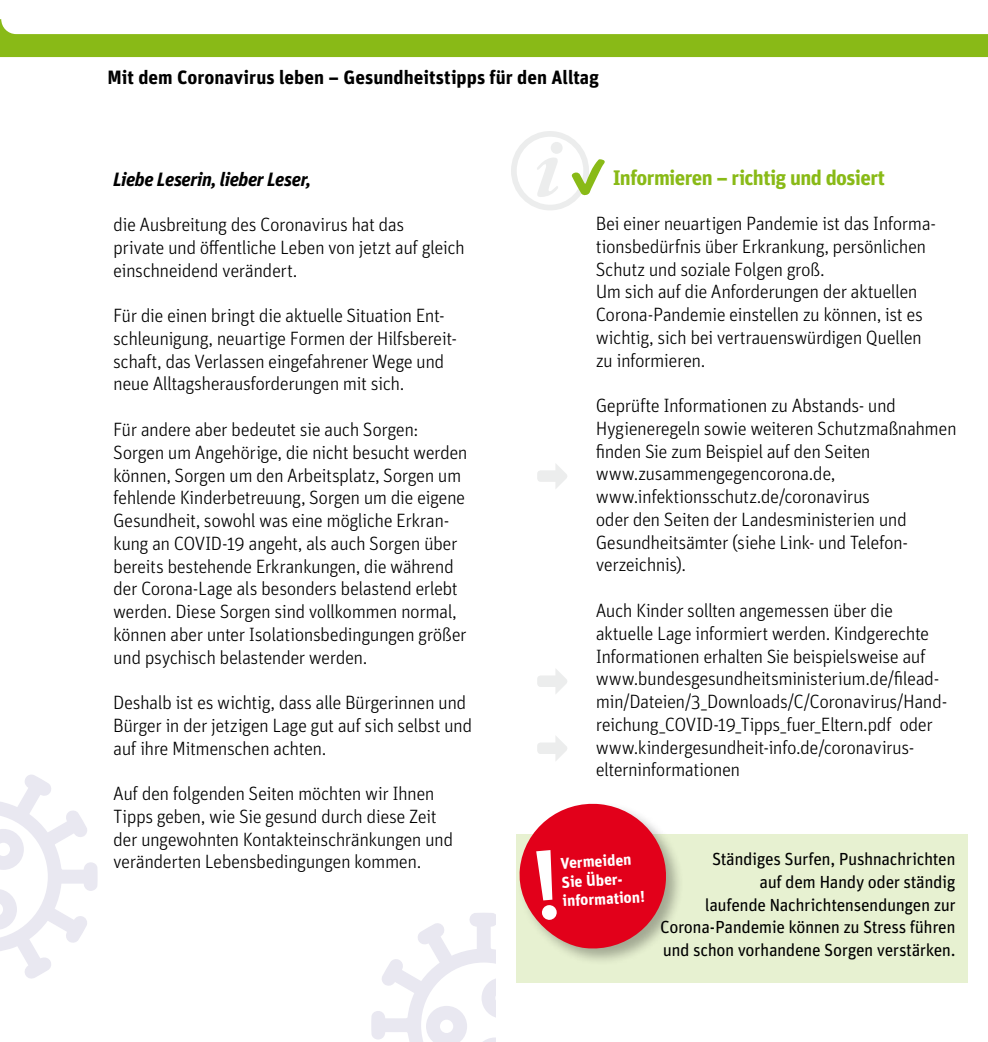
<style>
.page{position:relative;width:988px;height:1042px;background:#fff}
.page>*{position:absolute;margin:0;border:0;box-sizing:border-box;transform-origin:0 0}
.t1{font:700 21px "Unit";letter-spacing:-.03em;color:#89ba17}
.t2{font:300 19.25px/22.8px "Unit";letter-spacing:-.03em;color:#000}
.t3{font:700 19.25px "Unit";color:#000}
.t4{font:19.25px "Unit Bold Italic LF";letter-spacing:-.02em;color:#000}
.t5{font:17.5px/22.8px "Unit";letter-spacing:-.025em;color:#000;text-align:right}
.t6{font:700 15.75px/18.9px "Unit";color:#fff}
</style>
<div class="page">
<svg style="left:0;top:19px;width:987px;height:38px"></svg>
<svg style="left:0;top:775px;width:98px;height:204px"></svg>
<svg style="left:537px;top:158px;width:21px;height:39px"></svg>
<div style="left:550px;top:142px;width:12px;height:12px;background:#eceded;border-radius:50%"></div>
<div style="left:516px;top:833px;width:451px;height:149px;background:#e7f1d1"></div>
<div style="left:516px;top:801px;width:167px;height:166px;background:#000;opacity:.3"></div>
<svg style="left:371px;top:801px;width:298px;height:241px"></svg>
<div style="left:541px;top:905px;width:16px;height:15px;background:#fff;border-radius:50%"></div>
<div style="left:511px;top:131px;width:78px;height:79px;border:6px solid #eceded;border-radius:50%"></div>
<svg style="left:571px;top:159px;width:34px;height:37px"></svg>
<svg style="left:555px;top:464px;width:12px;height:25px"></svg>
<svg style="left:555px;top:669px;width:12px;height:25px"></svg>
<svg style="left:555px;top:736px;width:12px;height:25px"></svg>
<div style="left:537px;top:470px;width:21px;height:12px;background:#eceded;border-radius:3px"></div>
<div style="left:537px;top:675px;width:21px;height:12px;background:#eceded;border-radius:3px"></div>
<div style="left:537px;top:742px;width:21px;height:12px;background:#eceded;border-radius:3px"></div>
<p class="t3" style="left:107px;top:66px;width:493px">Mit dem Coronavirus leben – Gesundheitstipps für den Alltag</p>
<p class="t4" style="left:113px;top:167px;width:200px">Liebe Leserin, lieber Leser,</p>
<p class="t2" style="left:113px;top:213px;width:353px">die Ausbreitung des Coronavirus hat das<br>private und öffentliche Leben von jetzt auf gleich einschneidend verändert.</p>
<p class="t2" style="left:113px;top:304px;width:345px">Für die einen bringt die aktuelle Situation Ent&shy;schleunigung, neuartige Formen der Hilfsbereit&shy;schaft, das Verlassen eingefahrener Wege und neue Alltagsherausforderungen mit sich.</p>
<p class="t2" style="left:113px;top:417px;width:356px">Für andere aber bedeutet sie auch Sorgen:<br>Sorgen um Angehörige, die nicht besucht werden können, Sorgen um den Arbeitsplatz, Sorgen um fehlende Kinderbetreuung, Sorgen um die eigene Gesundheit, sowohl was eine mögliche Erkran&shy;kung an COVID-19 angeht, als auch Sorgen über bereits bestehende Erkrankungen, die während der Corona-Lage als besonders belastend erlebt werden. Diese Sorgen sind vollkommen normal, können aber unter Isolationsbedingungen größer und psychisch belastender werden.</p>
<p class="t2" style="left:113px;top:690px;width:360px">Deshalb ist es wichtig, dass alle Bürgerinnen und<br>Bürger in der jetzigen Lage gut auf sich selbst und auf ihre Mitmenschen achten.</p>
<p class="t2" style="left:113px;top:781px;width:341px">Auf den folgenden Seiten möchten wir Ihnen Tipps geben, wie Sie gesund durch diese Zeit der ungewohnten Kontakteinschränkungen und veränderten Lebensbedingungen kommen.</p>
<p class="t1" style="left:612px;top:164px;width:274px">Informieren – richtig und dosiert</p>
<p class="t2" style="left:595px;top:212px;width:342px">Bei einer neuartigen Pandemie ist das Informa&shy;tionsbedürfnis über Erkrankung, persönlichen Schutz und soziale Folgen groß.<br>Um sich auf die Anforderungen der aktuellen Corona-Pandemie einstellen zu können, ist es wichtig, sich bei vertrauenswürdigen Quellen zu informieren.</p>
<p class="t2" style="left:595px;top:394px;width:362px">Geprüfte Informationen zu Abstands- und Hygieneregeln sowie weiteren Schutzmaßnahmen finden Sie zum Beispiel auf den Seiten www.zusammengegencorona.de, www.infektionsschutz.de/coronavirus<br>oder den Seiten der Landesministerien und Gesundheitsämter (siehe Link- und Telefon&shy;verzeichnis).</p>
<p class="t2" style="left:595px;top:598px;width:353px">Auch Kinder sollten angemessen über die aktuelle Lage informiert werden. Kindgerechte Informationen erhalten Sie beispielsweise auf www.bundesgesundheitsministerium.de/filead&shy;min/Dateien/3_Downloads/C/Coronavirus/Hand&shy;reichung_COVID-19_Tipps_fuer_Eltern.pdf oder www.kindergesundheit-info.de/coronavirus&shy;elterninformationen</p>
<p class="t6" style="left:560px;top:853px;width:84px;rotate:-3deg">Vermeiden<br>Sie Über&shy;information!</p>
<p class="t5" style="left:660px;top:847px;width:297px">Ständiges Surfen, Pushnachrichten<br>auf dem Handy oder ständig<br>laufende Nachrichtensendungen zur Corona-Pandemie können zu Stress führen und schon vorhandene Sorgen verstärken.</p>
<p class="t2" style="left:595px;top:849px;width:7px">-</p>
</div>
